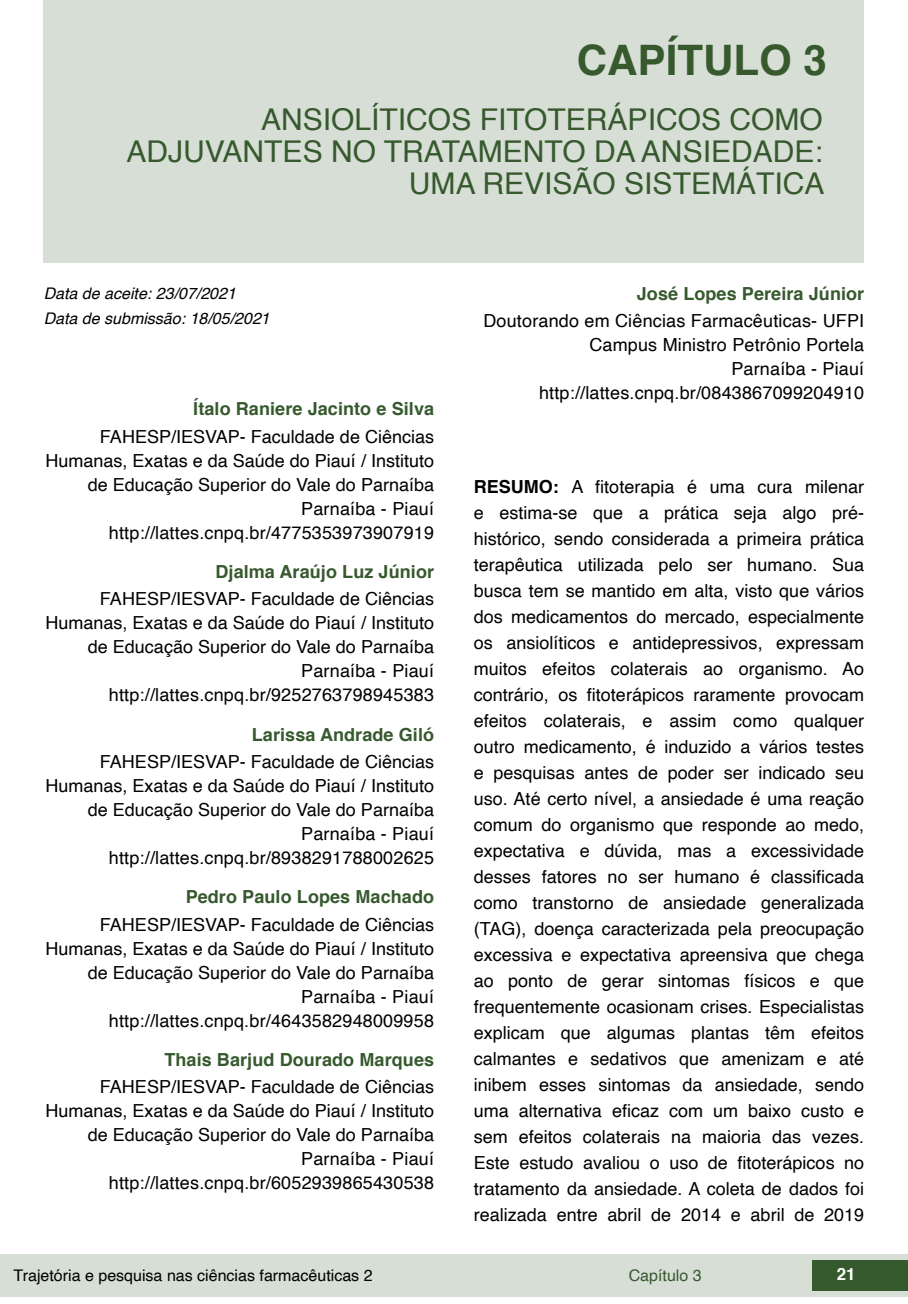
<style>
.page{position:relative;width:908px;height:1304px;background:#fff}
.page>*{position:absolute;margin:0;border:0;box-sizing:border-box;transform-origin:0 0}
.t1{font:700 42px "Helvetica";color:#36592e}
.t2{font:30px/32px "Helvetica";color:#36592e;text-align:right}
.t3{font:18px/26px "Helvetica";color:#000;text-align:right}
.t4{font:700 18px "Helvetica";letter-spacing:.005em;color:#36592e}
.t5{font:700 16.8px "Helvetica";color:#fff}
.t6{font:italic 16px "Helvetica";color:#000}
.t7{font:16px "Helvetica";color:#000}
.t8{font:16px "Helvetica";color:#36592e}
.s1{font-weight:700}
</style>
<div class="page">
<div style="left:0;top:1254px;width:906px;height:43px;background:#d7ded5"></div>
<div style="left:812px;top:1261px;width:95px;height:30px;background:#36592e"></div>
<div style="left:44px;top:0;width:819px;height:263px;background:#d7ded5"></div>
<h1 class="t1" style="left:576px;top:26px;width:251px">CAPÍTULO 3</h1>
<h2 class="t2" style="left:126px;top:104px;width:699px">ANSIOLÍTICOS FITOTERÁPICOS COMO<br>ADJUVANTES NO TRATAMENTO DA ANSIEDADE:<br>UMA REVISÃO SISTEMÁTICA</h2>
<p class="t6" style="left:44px;top:280px;width:194px">Data de aceite: 23/07/2021</p>
<p class="t6" style="left:44px;top:306px;width:227px">Data de submissão: 18/05/2021</p>
<p class="t4" style="left:193px;top:395px;width:242px">Ítalo Raniere Jacinto e Silva</p>
<p class="t3" style="left:45px;top:425px;width:390px;line-height:24px">FAHESP/IESVAP- Faculdade de Ciências Humanas, Exatas e da Saúde do Piauí / Instituto de Educação Superior do Vale do Parnaíba Parnaíba - Piauí http://lattes.cnpq.br/4775353973907919</p>
<p class="t4" style="left:215px;top:557px;width:220px">Djalma Araújo Luz Júnior</p>
<p class="t3" style="left:45px;top:588px;width:390px;line-height:24px">FAHESP/IESVAP- Faculdade de Ciências Humanas, Exatas e da Saúde do Piauí / Instituto de Educação Superior do Vale do Parnaíba Parnaíba - Piauí http://lattes.cnpq.br/9252763798945383</p>
<p class="t4" style="left:252px;top:720px;width:184px">Larissa Andrade Giló</p>
<p class="t3" style="left:45px;top:750px;width:390px;line-height:24px">FAHESP/IESVAP- Faculdade de Ciências Humanas, Exatas e da Saúde do Piauí / Instituto de Educação Superior do Vale do Parnaíba Parnaíba - Piauí http://lattes.cnpq.br/8938291788002625</p>
<p class="t4" style="left:185px;top:883px;width:250px">Pedro Paulo Lopes Machado</p>
<p class="t3" style="left:45px;top:913px;width:390px;line-height:24px">FAHESP/IESVAP- Faculdade de Ciências Humanas, Exatas e da Saúde do Piauí / Instituto de Educação Superior do Vale do Parnaíba Parnaíba - Piauí http://lattes.cnpq.br/4643582948009958</p>
<p class="t4" style="left:164px;top:1045px;width:271px">Thais Barjud Dourado Marques</p>
<p class="t3" style="left:45px;top:1076px;width:390px;line-height:24px">FAHESP/IESVAP- Faculdade de Ciências Humanas, Exatas e da Saúde do Piauí / Instituto de Educação Superior do Vale do Parnaíba Parnaíba - Piauí http://lattes.cnpq.br/6052939865430538</p>
<p class="t4" style="left:636px;top:279px;width:229px">José Lopes Pereira Júnior</p>
<p class="t3" style="left:483px;top:310px;width:382px;line-height:24px">Doutorando em Ciências Farmacêuticas- UFPI Campus Ministro Petrônio Portela<br>Parnaíba - Piauí http://lattes.cnpq.br/0843867099204910</p>
<p class="t3" style="left:473px;top:475px;width:392px;text-align:justify"><span class="s1">RESUMO:</span> A fitoterapia é uma cura milenar e estima-se que a prática seja algo pré&shy;histórico, sendo considerada a primeira prática terapêutica utilizada pelo ser humano. Sua busca tem se mantido em alta, visto que vários dos medicamentos do mercado, especialmente os ansiolíticos e antidepressivos, expressam muitos efeitos colaterais ao organismo. Ao contrário, os fitoterápicos raramente provocam efeitos colaterais, e assim como qualquer outro medicamento, é induzido a vários testes e pesquisas antes de poder ser indicado seu uso. Até certo nível, a ansiedade é uma reação comum do organismo que responde ao medo, expectativa e dúvida, mas a excessividade desses fatores no ser humano é classificada como transtorno de ansiedade generalizada (TAG), doença caracterizada pela preocupação excessiva e expectativa apreensiva que chega ao ponto de gerar sintomas físicos e que frequentemente ocasionam crises. Especialistas explicam que algumas plantas têm efeitos calmantes e sedativos que amenizam e até inibem esses sintomas da ansiedade, sendo uma alternativa eficaz com um baixo custo e sem efeitos colaterais na maioria das vezes.<br>Este estudo avaliou o uso de fitoterápicos no tratamento da ansiedade. A coleta de dados foi realizada entre abril de 2014 e abril de 2019</p>
<p class="t7" style="left:14px;top:1263px;width:360px">Trajetória e pesquisa nas ciências farmacêuticas 2</p>
<p class="t8" style="left:628px;top:1263px;width:74px">Capítulo 3</p>
<p class="t5" style="left:836px;top:1261px;width:20px">21</p>
</div>
